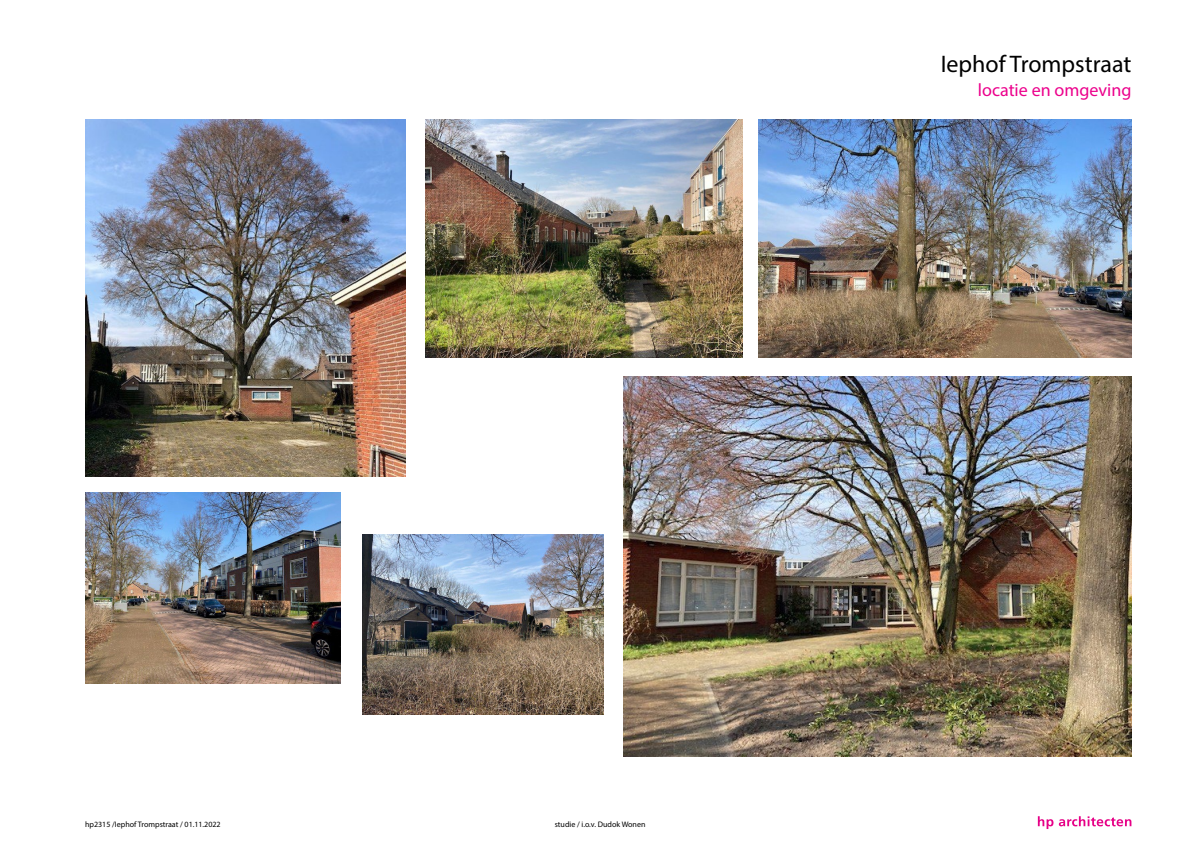
<style>
.page{position:relative;width:1191px;height:842px;background:#fff}
.page>*{position:absolute;margin:0;border:0;box-sizing:border-box;transform-origin:0 0}
.t1{font:24px "Myriad Pro";color:#000}
.t2{font:18px "Myriad Pro";color:#ec008c}
.t3{font:8px "Myriad Pro";color:#000}
</style>
<div class="page">
<img style="left:85px;top:119px;width:320px;height:357px">
<img style="left:425px;top:119px;width:318px;height:238px">
<img style="left:623px;top:376px;width:508px;height:381px">
<img style="left:363px;top:534px;width:240px;height:180px">
<img style="left:85px;top:492px;width:255px;height:191px">
<img style="left:759px;top:119px;width:372px;height:238px">
<svg style="left:1037px;top:816px;width:94px;height:13px"></svg>
<p class="t3" style="left:85px;top:819px;width:137px">hp2315 /Iephof Trompstraat / 01.11.2022</p>
<p class="t3" style="left:555px;top:819px;width:92px">studie / i.o.v. Dudok Wonen</p>
<h1 class="t1" style="left:941px;top:49px;width:192px">Iephof Trompstraat</h1>
<h2 class="t2" style="left:978px;top:79px;width:155px">locatie en omgeving</h2>
</div>
